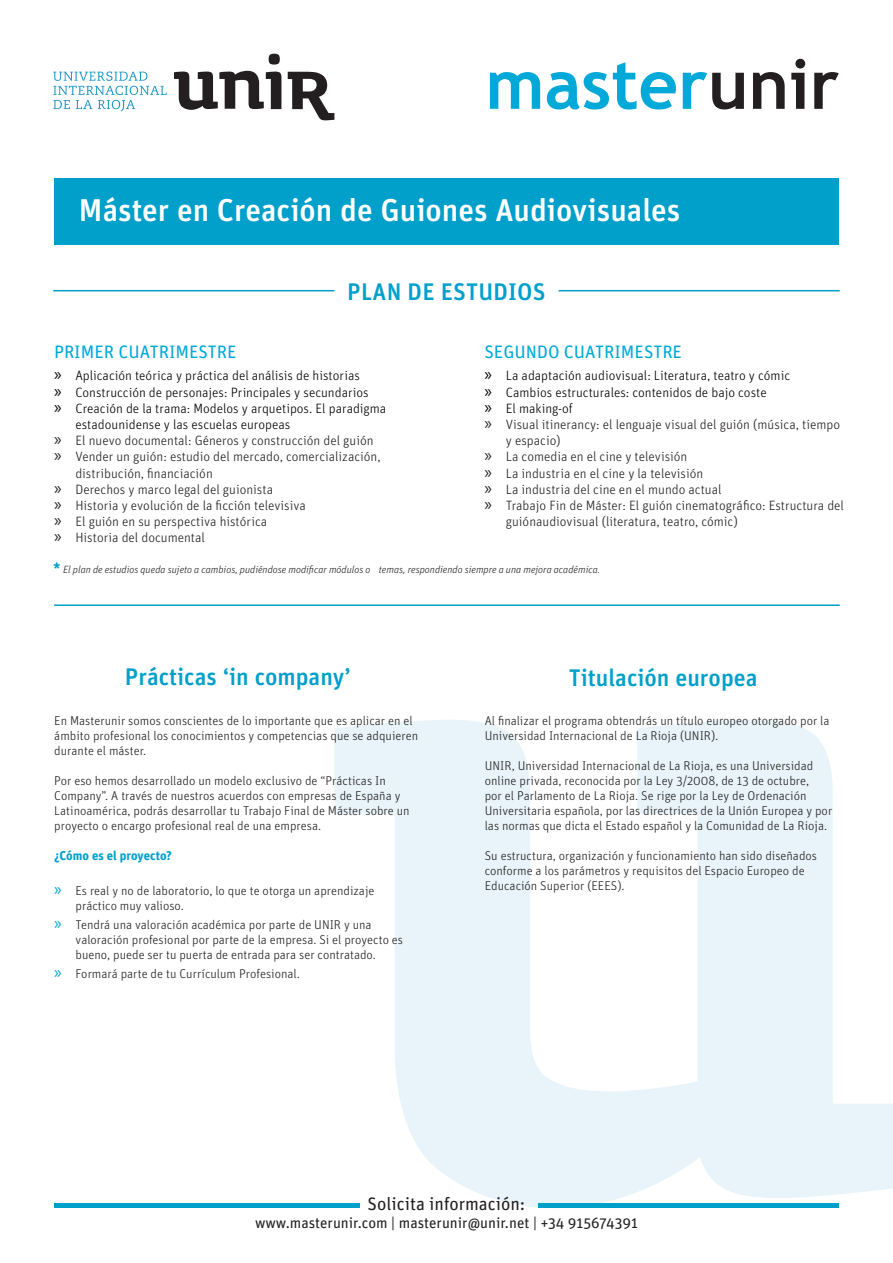
<style>
.page{position:relative;width:893px;height:1263px;background:#fff}
.page>*{position:absolute;margin:0;border:0;box-sizing:border-box;transform-origin:0 0}
.t1{font:700 69px "Trebuchet MS";color:#00a9d8}
.t2{font:500 31.5px "Unit OT";color:#fff}
.t3{font:500 24px "Unit OT";color:#00a0ca}
.t4{font:18px "Unit OT";color:#00a9d8}
.t5{font:18px "Unit OT";color:#231f20}
.t6{font:15px "Unit OT";color:#231f20}
.t7{font:300 13.5px/16.2px "Unit OT";color:#231f20}
.t8{font:300 13.5px/16.2px "Unit OT";color:#000}
.t9{font:300 12.75px/15px "Unit OT";color:#231f20}
.t10{font:700 12.75px "Unit OT";color:#00a0ca}
.t11{font:italic 300 10.5px "Unit OT";color:#231f20}
.s1{color:#231f20}
.s2{font-family:"Myriad Pro";font-weight:400;font-size:18px}
.s3{font-weight:700;font-style:normal;font-size:15px;color:#00a0ca}
.s4{font-family:"Myriad Pro";font-weight:400;font-size:18px;color:#00a0ca}
</style>
<div class="page">
<svg style="left:334px;top:720px;width:559px;height:488px;fill:#e8f4f9"></svg>
<div style="left:54px;top:178px;width:785px;height:67px;background:#00a0ca"></div>
<svg style="left:53px;top:72px;width:114px;height:39px"></svg>
<svg style="left:269px;top:54px;width:11px;height:11px"></svg>
<svg style="left:174px;top:71px;width:107px;height:39px"></svg>
<svg style="left:288px;top:72px;width:46px;height:48px"></svg>
<div style="left:54px;top:1203px;width:305px;height:5px;background:#00a0ca"></div>
<div style="left:539px;top:1203px;width:300px;height:5px;background:#00a0ca"></div>
<hr style="left:53px;top:290px;width:281px;height:1px;background:#00a0ca">
<hr style="left:559px;top:290px;width:281px;height:1px;background:#00a0ca">
<hr style="left:54px;top:604px;width:786px;height:2px;background:#00a0ca">
<h1 class="t1" style="left:485px;top:41px;width:355px">master<span class="s1">unir</span></h1>
<h2 class="t2" style="left:79px;top:190px;width:603px">Máster en Creación de Guiones Audiovisuales</h2>
<p class="t3" style="left:347px;top:276px;width:200px">PLAN DE ESTUDIOS</p>
<p class="t4" style="left:54px;top:340px;width:184px">PRIMER CUATRIMESTRE</p>
<p class="t4" style="left:484px;top:340px;width:199px">SEGUNDO CUATRIMESTRE</p>
<p class="t8" style="left:54px;top:368px;width:307px"><span class="s2">»</span> Aplicación teórica y práctica del análisis de historias</p>
<p class="t8" style="left:54px;top:384px;width:316px"><span class="s2">»</span> Construcción de personajes: Principales y secundarios</p>
<p class="t8" style="left:75px;top:400px;width:312px;text-indent:-21px"><span class="s2">»</span> Creación de la trama: Modelos y arquetipos. El paradigma estadounidense y las escuelas europeas</p>
<p class="t7" style="left:54px;top:432px;width:321px"><span class="s2">»</span> El nuevo documental: Géneros y construcción del guión</p>
<p class="t7" style="left:75px;top:449px;width:307px;text-indent:-21px"><span class="s2">»</span> Vender un guión: estudio del mercado, comercialización, distribución, financiación</p>
<p class="t7" style="left:54px;top:481px;width:220px"><span class="s2">»</span> Derechos y marco legal del guionista</p>
<p class="t7" style="left:54px;top:497px;width:253px"><span class="s2">»</span> Historia y evolución de la ficción televisiva</p>
<p class="t7" style="left:54px;top:513px;width:215px"><span class="s2">»</span> El guión en su perspectiva histórica</p>
<p class="t7" style="left:54px;top:530px;width:152px"><span class="s2">»</span> Historia del documental</p>
<p class="t8" style="left:485px;top:368px;width:307px"><span class="s2">»</span> La adaptación audiovisual: Literatura, teatro y cómic</p>
<p class="t8" style="left:485px;top:384px;width:284px"><span class="s2">»</span> Cambios estructurales: contenidos de bajo coste</p>
<p class="t8" style="left:485px;top:400px;width:90px"><span class="s2">»</span> El making-of</p>
<p class="t7" style="left:506px;top:416px;width:336px;text-indent:-21px"><span class="s2">»</span> Visual itinerancy: el lenguaje visual del guión (música, tiempo y espacio)</p>
<p class="t7" style="left:485px;top:449px;width:204px"><span class="s2">»</span> La comedia en el cine y televisión</p>
<p class="t7" style="left:485px;top:465px;width:220px"><span class="s2">»</span> La industria en el cine y la televisión</p>
<p class="t7" style="left:485px;top:481px;width:238px"><span class="s2">»</span> La industria del cine en el mundo actual</p>
<p class="t7" style="left:506px;top:497px;width:340px;text-indent:-21px"><span class="s2">»</span> Trabajo Fin de Máster: El guión cinematográfico: Estructura del guiónaudiovisual (literatura, teatro, cómic)</p>
<p class="t11" style="left:53px;top:563px;width:549px"><span class="s3">*</span> El plan de estudios queda sujeto a cambios, pudiéndose modificar módulos o temas, respondiendo siempre a una mejora académica.</p>
<p class="t3" style="left:125px;top:662px;width:228px">Prácticas ‘in company’</p>
<p class="t9" style="left:54px;top:713px;width:365px">En Masterunir somos conscientes de lo importante que es aplicar en el ámbito profesional los conocimientos y competencias que se adquieren durante el máster.</p>
<p class="t9" style="left:54px;top:773px;width:357px">Por eso hemos desarrollado un modelo exclusivo de “Prácticas In Company”. A través de nuestros acuerdos con empresas de España y Latinoamérica, podrás desarrollar tu Trabajo Final de Máster sobre un proyecto o encargo profesional real de una empresa.</p>
<p class="t10" style="left:54px;top:848px;width:119px">¿Cómo es el proyecto?</p>
<p class="t9" style="left:76px;top:883px;width:300px;text-indent:-21px"><span class="s4">»</span> Es real y no de laboratorio, lo que te otorga un aprendizaje práctico muy valioso.</p>
<p class="t9" style="left:76px;top:917px;width:329px;text-indent:-21px"><span class="s4">»</span> Tendrá una valoración académica por parte de UNIR y una valoración profesional por parte de la empresa. Si el proyecto es bueno, puede ser tu puerta de entrada para ser contratado.</p>
<p class="t9" style="left:54px;top:966px;width:247px"><span class="s4">»</span> Formará parte de tu Currículum Profesional.</p>
<p class="t3" style="left:569px;top:663px;width:190px">Titulación europea</p>
<p class="t9" style="left:485px;top:713px;width:346px">Al finalizar el programa obtendrás un título europeo otorgado por la<br>Universidad Internacional de La Rioja (UNIR).</p>
<p class="t9" style="left:485px;top:758px;width:349px">UNIR, Universidad Internacional de La Rioja, es una Universidad online privada, reconocida por la Ley 3/2008, de 13 de octubre,<br>por el Parlamento de La Rioja. Se rige por la Ley de Ordenación Universitaria española, por las directrices de la Unión Europea y por las normas que dicta el Estado español y la Comunidad de La Rioja.</p>
<p class="t9" style="left:485px;top:848px;width:334px">Su estructura, organización y funcionamiento han sido diseñados conforme a los parámetros y requisitos del Espacio Europeo de<br>Educación Superior (EEES).</p>
<h3 class="t5" style="left:368px;top:1193px;width:159px">Solicita información:</h3>
<p class="t6" style="left:255px;top:1213px;width:384px">www.masterunir.com | masterunir@unir.net | +34 915674391</p>
</div>
